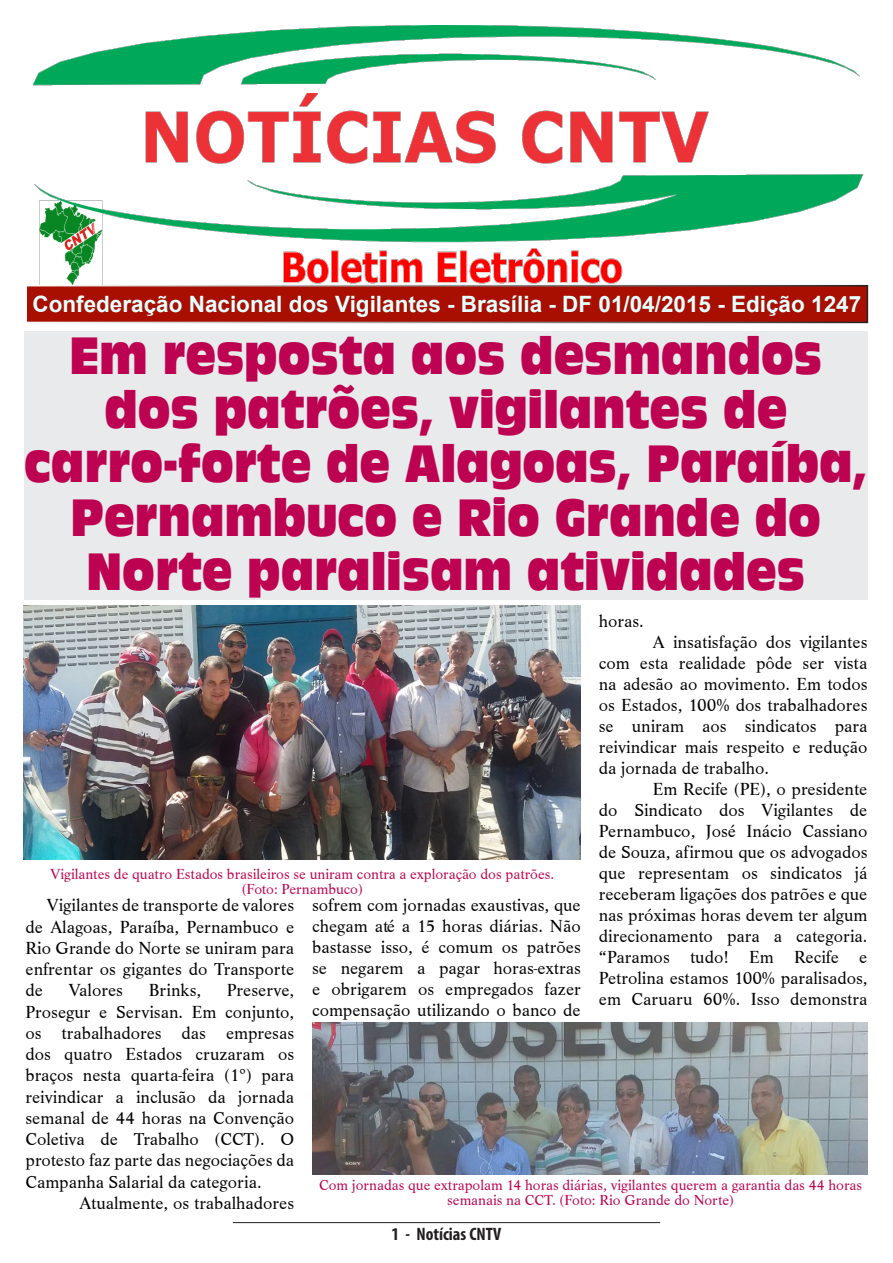
<style>
.page{position:relative;width:893px;height:1263px;background:#fff}
.page>*{position:absolute;margin:0;border:0;box-sizing:border-box;transform-origin:0 0}
.t1{font:48.75px/54px "Antique Olive Compact";color:#bc0250;text-align:center;scale:.83 1}
.t2{font:700 22.5px "Arial";color:#e3ffff}
.t3{font:18px/21px "Life T";color:#000;text-align:justify}
.Rodapé___À_esquerda{font:700 condensed 18px "Myriad Pro";color:#231f20}
.t4{font:15px/15px "Life T";color:#bc0250;text-align:center}
</style>
<div class="page">
<hr style="left:233px;top:1222px;width:427px;height:1px;background:#231f20">
<div style="left:26px;top:286px;width:841px;height:36px;background:#a80f00"></div>
<img style="left:33px;top:26px;width:830px;height:259px">
<div style="left:24px;top:331px;width:843px;height:269px;background:#e9eaeb"></div>
<img style="left:24px;top:606px;width:557px;height:253px">
<img style="left:312px;top:1023px;width:555px;height:151px">
<p class="t2" style="left:32px;top:289px;width:830px">Confederação Nacional dos Vigilantes - Brasília - DF 01/04/2015 - Edição 1247</p>
<p class="t1" style="left:24px;top:328px;width:1018px">Em resposta aos desmandos dos patrões, vigilantes de carro-forte de Alagoas, Paraíba,<br>Pernambuco e Rio Grande do<br>Norte paralisam atividades</p>
<p class="t3" style="left:599px;top:611px;width:46px">horas.</p>
<p class="t3" style="left:599px;top:632px;width:270px;text-indent:54px">A insatisfação dos vigilantes com esta realidade pôde ser vista na adesão ao movimento. Em todos os Estados, 100% dos trabalhadores se uniram aos sindicatos para reivindicar mais respeito e redução da jornada de trabalho.</p>
<p class="t3" style="left:599px;top:779px;width:270px;text-indent:54px">Em Recife (PE), o presidente do Sindicato dos Vigilantes de Pernambuco, José Inácio Cassiano de Souza, afirmou que os advogados que representam os sindicatos já receberam ligações dos patrões e que nas próximas horas devem ter algum direcionamento para a categoria. “Paramos tudo! Em Recife e Petrolina estamos 100% paralisados, em Caruaru 60%. Isso demonstra</p>
<p class="t4" style="left:50px;top:866px;width:505px">Vigilantes de quatro Estados brasileiros se uniram contra a exploração dos patrões.</p>
<p class="t4" style="left:242px;top:881px;width:123px">(Foto: Pernambuco)</p>
<p class="t3" style="left:312px;top:895px;width:270px">sofrem com jornadas exaustivas, que chegam até a 15 horas diárias. Não bastasse isso, é comum os patrões se negarem a pagar horas-extras e obrigarem os empregados fazer compensação utilizando o banco de</p>
<p class="t3" style="left:26px;top:895px;width:270px;text-indent:21px">Vigilantes de transporte de valores de Alagoas, Paraíba, Pernambuco e Rio Grande do Norte se uniram para enfrentar os gigantes do Transporte de</p>
<p class="t3" style="left:69px;top:980px;width:56px">Valores</p>
<p class="t3" style="left:149px;top:980px;width:54px">Brinks,</p>
<p class="t3" style="left:26px;top:980px;width:270px;text-indent:201px">Preserve, Prosegur e Servisan. Em conjunto, os trabalhadores das empresas dos quatro Estados cruzaram os braços nesta quarta-feira (1º) para reivindicar a inclusão da jornada semanal de 44 horas na Convenção Coletiva de Trabalho (CCT). O protesto faz parte das negociações da Campanha Salarial da categoria.</p>
<p class="t3" style="left:80px;top:1193px;width:216px">Atualmente, os trabalhadores</p>
<p class="t4" style="left:319px;top:1178px;width:544px">Com jornadas que extrapolam 14 horas diárias, vigilantes querem a garantia das 44 horas semanais na CCT. (Foto: Rio Grande do Norte)</p>
<p class="Rodapé___À_esquerda" style="left:392px;top:1223px;width:111px">1 - Notícias CNTV</p>
</div>
